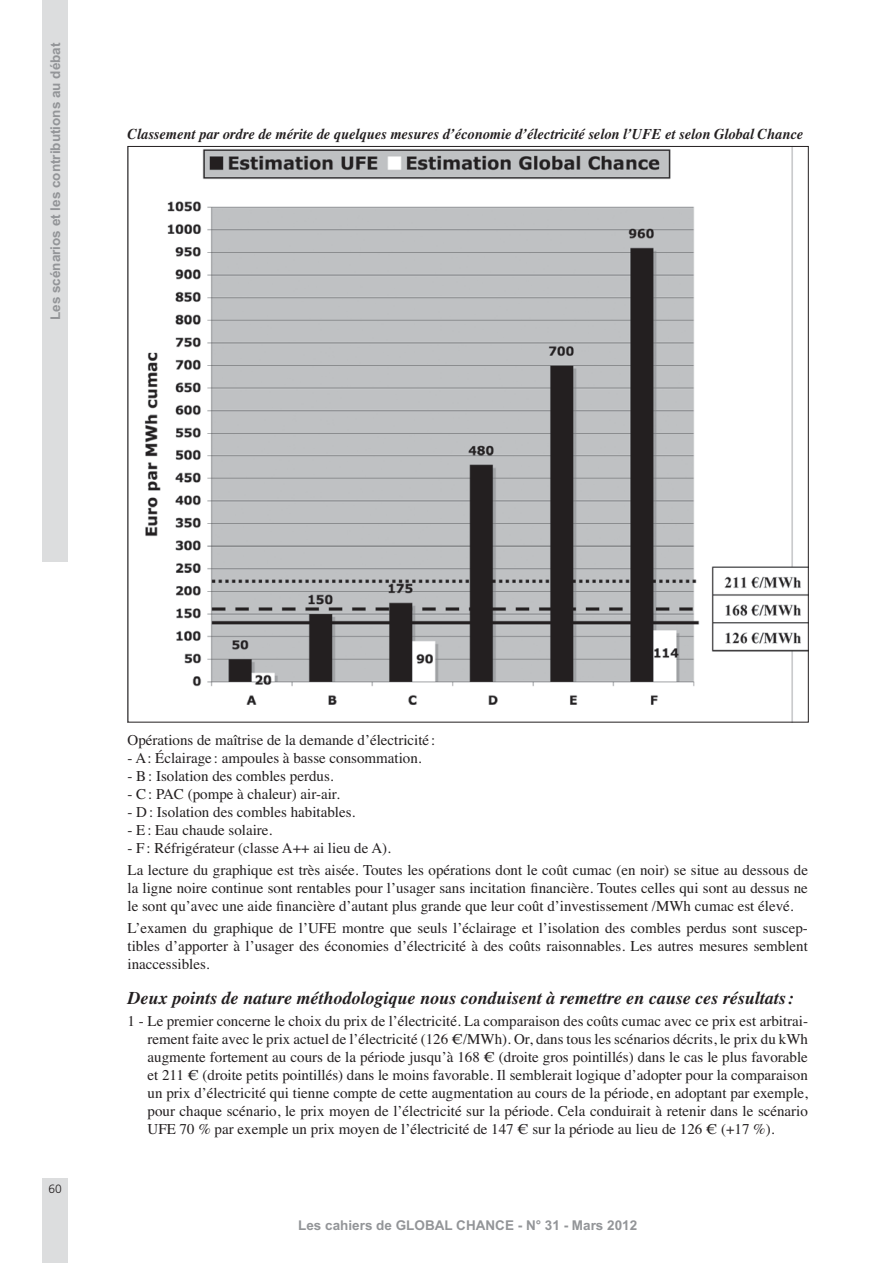
<style>
.page{position:relative;width:893px;height:1263px;background:#fff}
.page>*{position:absolute;margin:0;border:0;box-sizing:border-box;transform-origin:0 0}
.t1{font:italic 700 18px "Times";color:#231f20}
.t2{font:15px/18px "Times";color:#231f20}
.t3{font:italic 700 15px "Times";color:#231f20;scale:.96 1}
.t4{font:700 13.5px "Arial";color:#939598}
.t5{font:300 12px "Frutiger";color:#231f20}
</style>
<div class="page">
<div style="left:43px;top:1178px;width:25px;height:85px;background:#dcddde"></div>
<img style="left:144px;top:148px;width:663px;height:572px">
<div style="left:43px;top:0;width:25px;height:561px;background:#dcddde"></div>
<p class="t4" style="left:48px;top:320px;width:279px;rotate:-90deg">Les scénarios et les contributions au débat</p>
<p class="t3" style="left:128px;top:128px;width:705px">Classement par ordre de mérite de quelques mesures d’économie d’électricité selon l’UFE et selon Global Chance</p>
<p class="t5" style="left:49px;top:1184px;width:15px">60</p>
<p class="t2" style="left:128px;top:732px;width:309px">Opérations de maîtrise de la demande d’électricité :</p>
<p class="t2" style="left:128px;top:750px;width:296px">- A : Éclairage : ampoules à basse consommation.</p>
<p class="t2" style="left:128px;top:768px;width:208px">- B : Isolation des combles perdus.</p>
<p class="t2" style="left:128px;top:786px;width:214px">- C : PAC (pompe à chaleur) air-air.</p>
<p class="t2" style="left:128px;top:804px;width:229px">- D : Isolation des combles habitables.</p>
<p class="t2" style="left:128px;top:822px;width:146px">- E : Eau chaude solaire.</p>
<p class="t2" style="left:128px;top:838px;width:682px;line-height:22.2px">- F : Réfrigérateur (classe A++ ai lieu de A).<br>La lecture du graphique est très aisée. Toutes les opérations dont le coût cumac (en noir) se situe au dessous de</p>
<p class="t2" style="left:128px;top:880px;width:682px">la ligne noire continue sont rentables pour l’usager sans incitation financière. Toutes celles qui sont au dessus ne le sont qu’avec une aide financière d’autant plus grande que leur coût d’investissement /MWh cumac est élevé.</p>
<p class="t2" style="left:128px;top:921px;width:682px;text-align:justify">L’examen du graphique de l’UFE montre que seuls l’éclairage et l’isolation des combles perdus sont suscep&shy;tibles d’apporter à l’usager des économies d’électricité à des coûts raisonnables. Les autres mesures semblent inaccessibles.</p>
<p class="t1" style="left:128px;top:991px;width:668px">Deux points de nature méthodologique nous conduisent à remettre en cause ces résultats :</p>
<p class="t2" style="left:148px;top:1013px;width:662px;text-align:justify;text-indent:-20px">1 - Le premier concerne le choix du prix de l’électricité. La comparaison des coûts cumac avec ce prix est arbitrai&shy;rement faite avec le prix actuel de l’électricité (126 €/MWh). Or, dans tous les scénarios décrits, le prix du kWh augmente fortement au cours de la période jusqu’à 168 € (droite gros pointillés) dans le cas le plus favorable et 211 € (droite petits pointillés) dans le moins favorable. Il semblerait logique d’adopter pour la comparaison un prix d’électricité qui tienne compte de cette augmentation au cours de la période, en adoptant par exemple, pour chaque scénario, le prix moyen de l’électricité sur la période. Cela conduirait à retenir dans le scénario UFE 70 % par exemple un prix moyen de l’électricité de 147 € sur la période au lieu de 126 € (+17 %).</p>
<p class="t4" style="left:298px;top:1218px;width:340px">Les cahiers de GLOBAL CHANCE - N° 31 - Mars 2012</p>
</div>
